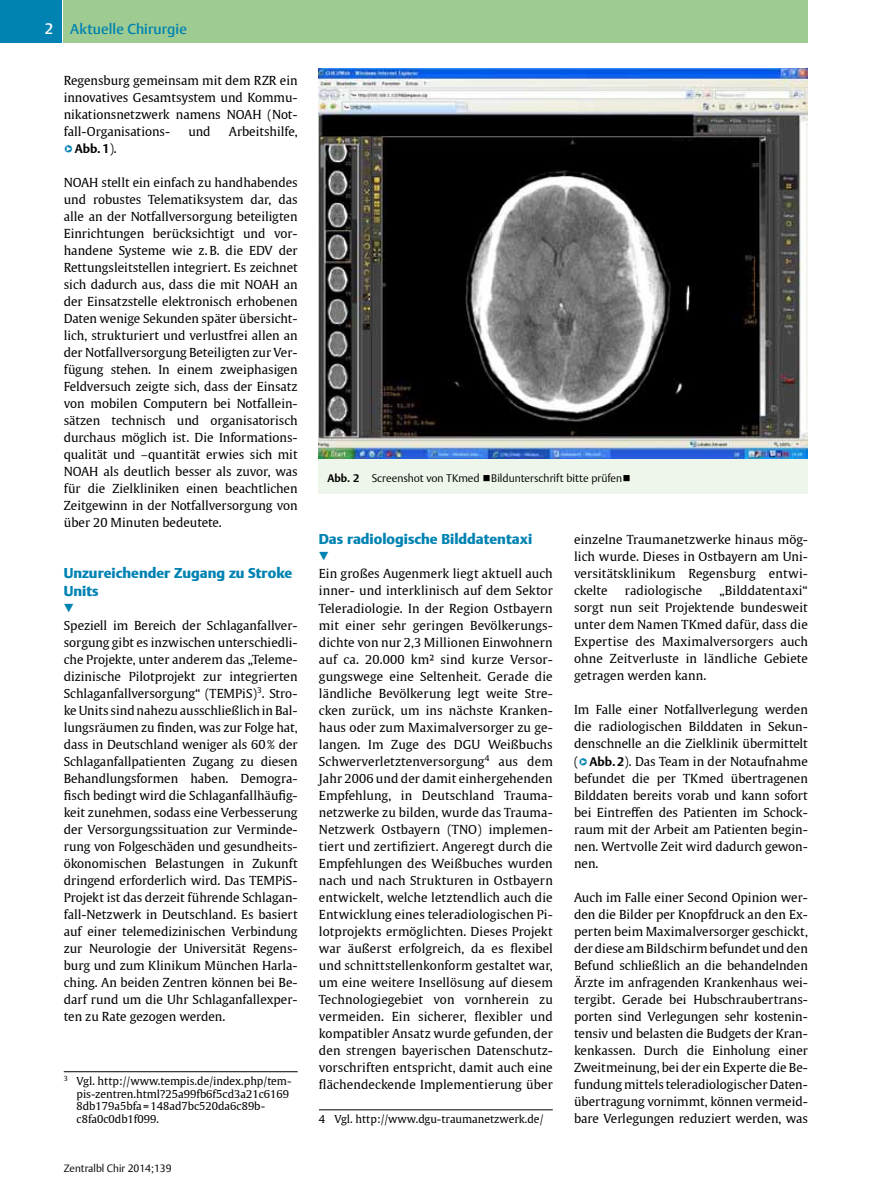
<style>
.page{position:relative;width:893px;height:1191px;background:#fff}
.page>*{position:absolute;margin:0;border:0;box-sizing:border-box;transform-origin:0 0}
.t1{font:900 14.25px/17px "Thieme Argo 2011";color:#0083b2}
.t2{font:500 14.25px "Thieme Argo 2011";letter-spacing:.005em;color:#0083b2}
.t3{font:900 14.25px "Thieme Argo 2008";color:#0083b2}
.t4{font:12.3px/17px "Thieme Gulliver 2011";color:#000;text-align:justify}
.t5{font:700 12.3px "Thieme Argo 2008";color:#000}
.t6{font:10.8px/12.8px "Thieme Gulliver 2011";color:#000}
.t7{font:300 10.8px "Thieme Argo 2011";color:#000}
.t8{font:300 10.5px "Thieme Argo 2011";color:#000}
.s1{font-size:15px;color:#fff}
.s2{color:#0083b2}
.s3{font-family:"Thieme Gulliver 2011";font-weight:400}
.s4{font-weight:700}
.s5{font-family:"Thieme Argo 2008";font-weight:700}
</style>
<div class="page">
<div style="left:64px;top:0;width:744px;height:43px;background:#9ecb91"></div>
<div style="left:0;top:0;width:62px;height:43px;background:#0083b2"></div>
<hr style="left:319px;top:1109px;width:234px;height:1px;background:#000">
<div style="left:319px;top:459px;width:489px;height:34px;background:#eef5ea"></div>
<img style="left:319px;top:68px;width:489px;height:390px">
<hr style="left:64px;top:1071px;width:234px;height:1px;background:#000">
<p class="t2" style="left:45px;top:19px;width:144px"><span class="s1">2</span> Aktuelle Chirurgie</p>
<p class="t4" style="left:64px;top:71px;width:235px">Regensburg gemeinsam mit dem RZR ein innovatives Gesamtsystem und Kommu&shy;nikationsnetzwerk namens NOAH (Not&shy;fall-Organisations-</p>
<p class="t4" style="left:188px;top:122px;width:24px">und</p>
<p class="t4" style="left:229px;top:122px;width:70px">Arbeitshilfe,</p>
<p class="t5" style="left:64px;top:140px;width:55px"><span class="s2">❑</span>Abb.1<span class="s3">).</span></p>
<p class="t4" style="left:64px;top:173px;width:235px">NOAH stellt ein einfach zu handhabendes und robustes Telematiksystem dar, das alle an der Notfallversorgung beteiligten Einrichtungen berücksichtigt und vor&shy;handene Systeme wie z.B. die EDV der Rettungsleitstellen integriert. Es zeichnet sich dadurch aus, dass die mit NOAH an der Einsatzstelle elektronisch erhobenen Daten wenige Sekunden später übersicht&shy;lich, strukturiert und verlustfrei allen an der Notfallversorgung Beteiligten zur Ver&shy;fügung stehen. In einem zweiphasigen Feldversuch zeigte sich, dass der Einsatz von mobilen Computern bei Notfallein&shy;sätzen technisch und organisatorisch durchaus möglich ist. Die Informations&shy;qualität und –quantität erwies sich mit NOAH als deutlich besser als zuvor, was für die Zielkliniken einen beachtlichen Zeitgewinn in der Notfallversorgung von über 20 Minuten bedeutete.</p>
<p class="t1" style="left:64px;top:565px;width:230px">Unzureichender Zugang zu Stroke<br>Units</p>
<p class="t3" style="left:64px;top:598px;width:12px">▼</p>
<p class="t4" style="left:64px;top:616px;width:235px">Speziell im Bereich der Schlaganfallver&shy;sorgung gibt es inzwischen unterschiedli&shy;che Projekte, unter anderem das „Teleme&shy;dizinische Pilotprojekt zur integrierten Schlaganfallversorgung“ (TEMPiS)<sup>3</sup>. Stro&shy;ke Units sind nahezu ausschließlich in Bal&shy;lungsräumen zu finden, was zur Folge hat, dass in Deutschland weniger als 60% der Schlaganfallpatienten Zugang zu diesen Behandlungsformen haben. Demogra&shy;fisch bedingt wird die Schlaganfallhäufig&shy;keit zunehmen, sodass eine Verbesserung der Versorgungssituation zur Verminde&shy;rung von Folgeschäden und gesundheits&shy;ökonomischen Belastungen in Zukunft dringend erforderlich wird. Das TEMPiS-Projekt ist das derzeit führende Schlagan&shy;fall-Netzwerk in Deutschland. Es basiert auf einer telemedizinischen Verbindung zur Neurologie der Universität Regens&shy;burg und zum Klinikum München Harla&shy;ching. An beiden Zentren können bei Be&shy;darf rund um die Uhr Schlaganfallexper&shy;ten zu Rate gezogen werden.</p>
<p class="t6" style="left:77px;top:1074px;width:217px;text-indent:-13px"><sup>3</sup> Vgl. http://www.tempis.de/index.php/tem&shy;pis-zentren.html?25a99fb6f5cd3a21c6169<br>8db179a5bfa=148ad7bc520da6c89b&shy;c8fa0c0db1f099.</p>
<p class="t8" style="left:64px;top:1161px;width:109px">Zentralbl Chir 2014;139</p>
<p class="t7" style="left:327px;top:471px;width:305px"><span class="s4">Abb. 2</span> Screenshot von TKmed ■Bildunterschrift bitte prüfen■</p>
<p class="t1" style="left:319px;top:531px;width:215px">Das radiologische Bilddatentaxi</p>
<p class="t3" style="left:319px;top:547px;width:12px">▼</p>
<p class="t4" style="left:319px;top:565px;width:235px">Ein großes Augenmerk liegt aktuell auch inner- und interklinisch auf dem Sektor Teleradiologie. In der Region Ostbayern mit einer sehr geringen Bevölkerungs&shy;dichte von nur 2,3 Millionen Einwohnern auf ca. 20.000 km² sind kurze Versor&shy;gungswege eine Seltenheit. Gerade die ländliche Bevölkerung legt weite Stre&shy;cken zurück, um ins nächste Kranken&shy;haus oder zum Maximalversorger zu ge&shy;langen. Im Zuge des DGU Weißbuchs Schwerverletztenversorgung<sup>4</sup> aus dem Jahr 2006 und der damit einhergehenden Empfehlung, in Deutschland Trauma&shy;netzwerke zu bilden, wurde das Trauma-Netzwerk Ostbayern (TNO) implemen&shy;tiert und zertifiziert. Angeregt durch die Empfehlungen des Weißbuches wurden nach und nach Strukturen in Ostbayern entwickelt, welche letztendlich auch die Entwicklung eines teleradiologischen Pi&shy;lotprojekts ermöglichten. Dieses Projekt war äußerst erfolgreich, da es flexibel und schnittstellenkonform gestaltet war, um eine weitere Insellösung auf diesem Technologiegebiet von vornherein zu vermeiden. Ein sicherer, flexibler und kompatibler Ansatz wurde gefunden, der den strengen bayerischen Datenschutz&shy;vorschriften entspricht, damit auch eine flächendeckende Implementierung über</p>
<p class="t4" style="left:574px;top:531px;width:235px">einzelne Traumanetzwerke hinaus mög&shy;lich wurde. Dieses in Ostbayern am Uni&shy;versitätsklinikum Regensburg entwi&shy;ckelte</p>
<p class="t4" style="left:574px;top:582px;width:235px;text-indent:145px">„Bilddatentaxi“ sorgt nun seit Projektende bundesweit unter dem Namen TKmed dafür, dass die Expertise des Maximalversorgers auch ohne Zeitverluste in ländliche Gebiete getragen werden kann.</p>
<p class="t4" style="left:574px;top:701px;width:235px">Im Falle einer Notfallverlegung werden die radiologischen Bilddaten in Sekun&shy;denschnelle an die Zielklinik übermittelt (<span class="s2">❑</span><span class="s5">Abb.2</span>). Das Team in der Notaufnahme befundet die per TKmed übertragenen Bilddaten bereits vorab und kann sofort bei Eintreffen des Patienten im Schock&shy;raum mit der Arbeit am Patienten begin&shy;nen. Wertvolle Zeit wird dadurch gewon&shy;nen.</p>
<p class="t4" style="left:574px;top:888px;width:235px">Auch im Falle einer Second Opinion wer&shy;den die Bilder per Knopfdruck an den Ex&shy;perten beim Maximalversorger geschickt, der diese am Bildschirm befundet und den Befund schließlich an die behandelnden Ärzte im anfragenden Krankenhaus wei&shy;tergibt. Gerade bei Hubschraubertrans&shy;porten sind Verlegungen sehr kostenin&shy;tensiv und belasten die Budgets der Kran&shy;kenkassen. Durch die Einholung einer Zweitmeinung, bei der ein Experte die Be&shy;fundung mittels teleradiologischer Daten&shy;übertragung vornimmt, können vermeid-</p>
<p class="t4" style="left:625px;top:582px;width:79px">radiologische</p>
<p class="t6" style="left:319px;top:1112px;width:226px">4 Vgl. http://www.dgu-traumanetzwerk.de/</p>
<p class="t4" style="left:574px;top:1109px;width:235px">bare Verlegungen reduziert werden, was</p>
</div>
